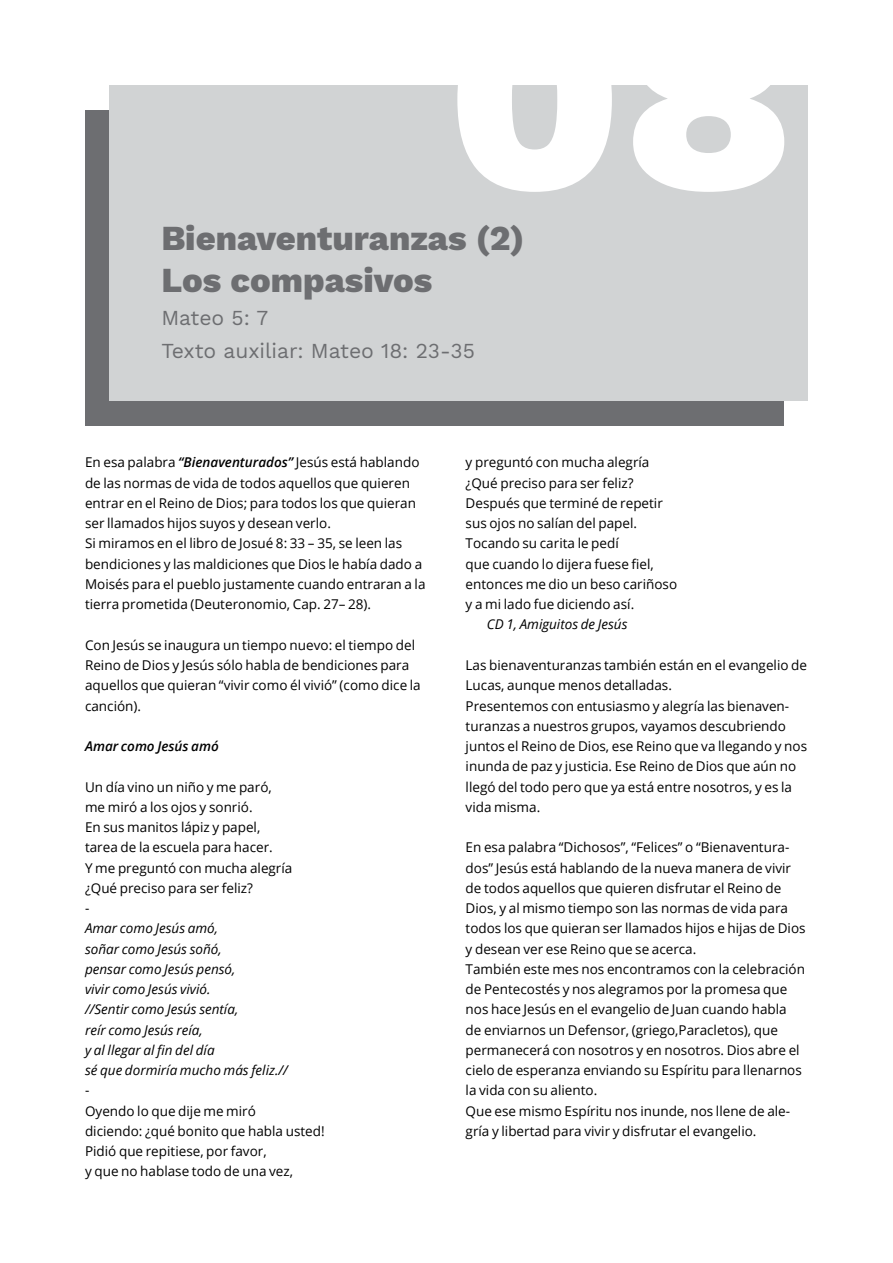
<style>
.page{position:relative;width:893px;height:1263px;background:#fff}
.page>*{position:absolute;margin:0;border:0;box-sizing:border-box;transform-origin:0 0}
.t1{font:800 271.5px "Work Sans";color:#fff}
.t2{font:800 34.5px/41.4px "Work Sans";color:#6d6e71}
.t3{font:21px/33px "Work Sans";color:#6d6e71}
.t4{font:13.5px/20.2px "Open Sans";color:#000}
.t5{font:italic 13.5px/20.2px "Open Sans";color:#000}
.t6{font:italic 600 13.5px "Open Sans";color:#000}
.s1{font-weight:600;font-style:italic}
</style>
<div class="page">
<div style="left:85px;top:111px;width:698px;height:315px;background:#6d6e71"></div>
<div style="left:110px;top:85px;width:698px;height:315px;background:#d1d3d4"></div>
<h1 class="t1" style="left:446px;top:-60px;width:350px">08</h1>
<h2 class="t2" style="left:161px;top:220px;width:364px">Bienaventuranzas (2)<br>Los compasivos</h2>
<h3 class="t3" style="left:161px;top:302px;width:315px">Mateo 5: 7<br>Texto auxiliar: Mateo 18: 23-35</h3>
<p class="t4" style="left:85px;top:452px;width:342px">En esa palabra <span class="s1">“Bienaventurados”</span> Jesús está hablando de las normas de vida de todos aquellos que quieren entrar en el Reino de Dios; para todos los que quieran ser llamados hijos suyos y desean verlo.<br>Si miramos en el libro de Josué 8: 33 – 35, se leen las bendiciones y las maldiciones que Dios le había dado a Moisés para el pueblo justamente cuando entraran a la tierra prometida (Deuteronomio, Cap. 27– 28).</p>
<p class="t4" style="left:85px;top:634px;width:337px">Con Jesús se inaugura un tiempo nuevo: el tiempo del Reino de Dios y Jesús sólo habla de bendiciones para aquellos que quieran “vivir como él vivió” (como dice la canción).</p>
<p class="t6" style="left:85px;top:737px;width:135px">Amar como Jesús amó</p>
<p class="t4" style="left:85px;top:776px;width:209px">Un día vino un niño y me paró, me miró a los ojos y sonrió.<br>En sus manitos lápiz y papel, tarea de la escuela para hacer.<br>Y me preguntó con mucha alegría ¿Qué preciso para ser feliz?<br>-</p>
<p class="t5" style="left:85px;top:918px;width:204px">Amar como Jesús amó,<br>soñar como Jesús soñó,<br>pensar como Jesús pensó,<br>vivir como Jesús vivió.<br>//Sentir como Jesús sentía,<br>reír como Jesús reía,<br>y al llegar al fin del día<br>sé que dormiría mucho más feliz.//</p>
<p class="t4" style="left:85px;top:1080px;width:241px">-<br>Oyendo lo que dije me miró<br>diciendo: ¿qué bonito que habla usted!<br>Pidió que repitiese, por favor,<br>y que no hablase todo de una vez,</p>
<p class="t4" style="left:466px;top:452px;width:213px">y preguntó con mucha alegría ¿Qué preciso para ser feliz?<br>Después que terminé de repetir sus ojos no salían del papel.<br>Tocando su carita le pedí<br>que cuando lo dijera fuese fiel, entonces me dio un beso cariñoso y a mi lado fue diciendo así.</p>
<p class="t5" style="left:487px;top:614px;width:142px">CD 1, Amiguitos de Jesús</p>
<p class="t4" style="left:466px;top:655px;width:343px">Las bienaventuranzas también están en el evangelio de Lucas, aunque menos detalladas.<br>Presentemos con entusiasmo y alegría las bienaven&shy;turanzas a nuestros grupos, vayamos descubriendo juntos el Reino de Dios, ese Reino que va llegando y nos inunda de paz y justicia. Ese Reino de Dios que aún no llegó del todo pero que ya está entre nosotros, y es la vida misma.</p>
<p class="t4" style="left:466px;top:837px;width:341px">En esa palabra “Dichosos”, “Felices” o “Bienaventura&shy;dos” Jesús está hablando de la nueva manera de vivir de todos aquellos que quieren disfrutar el Reino de Dios, y al mismo tiempo son las normas de vida para todos los que quieran ser llamados hijos e hijas de Dios y desean ver ese Reino que se acerca.<br>También este mes nos encontramos con la celebración de Pentecostés y nos alegramos por la promesa que nos hace Jesús en el evangelio de Juan cuando habla de enviarnos un Defensor, (griego,Paracletos), que permanecerá con nosotros y en nosotros. Dios abre el cielo de esperanza enviando su Espíritu para llenarnos la vida con su aliento.<br>Que ese mismo Espíritu nos inunde, nos llene de ale&shy;gría y libertad para vivir y disfrutar el evangelio.</p>
</div>
